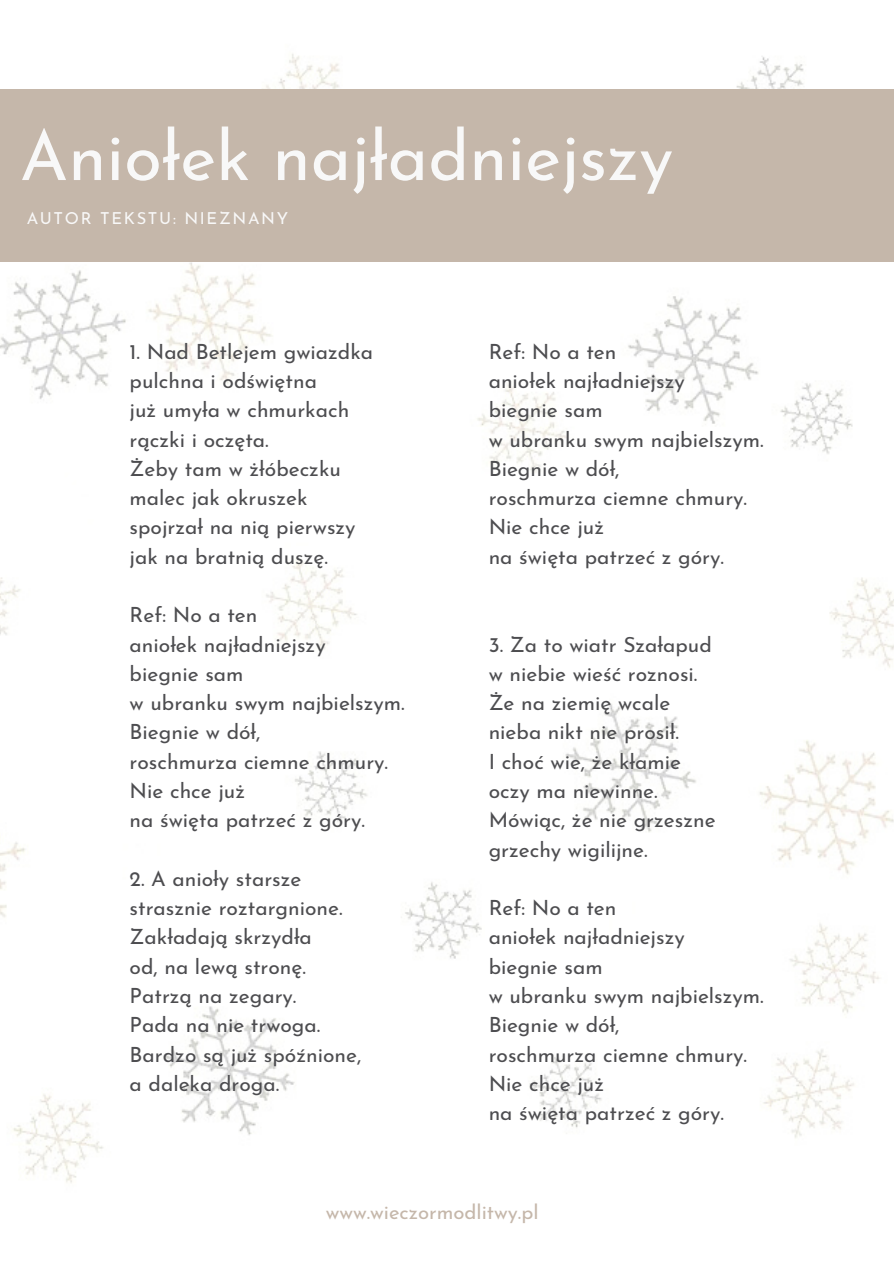
<style>
.page{position:relative;width:894px;height:1264px;background:#fff}
.page>*{position:absolute;margin:0;border:0;box-sizing:border-box;transform-origin:0 0}
.t1{font:69px "Josefin Sans";color:#f8f8f8}
.t2{font:21px/29.2px "Josefin Sans";color:#4d4d50}
.t3{font:20.25px "Josefin Sans";color:#c5b7aa}
.t4{font:16.5px "Josefin Sans";letter-spacing:.1em;color:#f8f8f8}
</style>
<div class="page">
<img style="left:0;top:54px;width:893px;height:1129px">
<div style="left:0;top:89px;width:893px;height:173px;background:#c5b7aa"></div>
<h1 class="t1" style="left:20px;top:128px;width:654px">Aniołek najładniejszy</h1>
<p class="t4" style="left:27px;top:211px;width:263px">AUTOR TEKSTU: NIEZNANY</p>
<p class="t2" style="left:130px;top:339px;width:245px">1. Nad Betlejem gwiazdka pulchna i odświętna<br>już umyła w chmurkach rączki i oczęta.<br>Żeby tam w żłóbeczku malec jak okruszek spojrzał na nią pierwszy jak na bratnią duszę.</p>
<p class="t2" style="left:130px;top:602px;width:276px">Ref: No a ten<br>aniołek najładniejszy<br>biegnie sam<br>w ubranku swym najbielszym.<br>Biegnie w dół,<br>roschmurza ciemne chmury.<br>Nie chce już<br>na święta patrzeć z góry.</p>
<p class="t2" style="left:130px;top:866px;width:233px">2. A anioły starsze strasznie roztargnione.<br>Zakładają skrzydła<br>od, na lewą stronę.<br>Patrzą na zegary.<br>Pada na nie trwoga.<br>Bardzo są już spóźnione, a daleka droga.</p>
<p class="t2" style="left:488px;top:339px;width:276px">Ref: No a ten<br>aniołek najładniejszy<br>biegnie sam<br>w ubranku swym najbielszym.<br>Biegnie w dół,<br>roschmurza ciemne chmury.<br>Nie chce już<br>na święta patrzeć z góry.</p>
<p class="t2" style="left:488px;top:631px;width:228px">3. Za to wiatr Szałapud w niebie wieść roznosi.<br>Że na ziemię wcale nieba nikt nie prosił.<br>I choć wie, że kłamie oczy ma niewinne.<br>Mówiąc, że nie grzeszne grzechy wigilijne.</p>
<p class="t2" style="left:488px;top:895px;width:276px">Ref: No a ten<br>aniołek najładniejszy<br>biegnie sam<br>w ubranku swym najbielszym.<br>Biegnie w dół,<br>roschmurza ciemne chmury.<br>Nie chce już<br>na święta patrzeć z góry.</p>
<p class="t3" style="left:325px;top:1203px;width:214px">www.wieczormodlitwy.pl</p>
</div>
